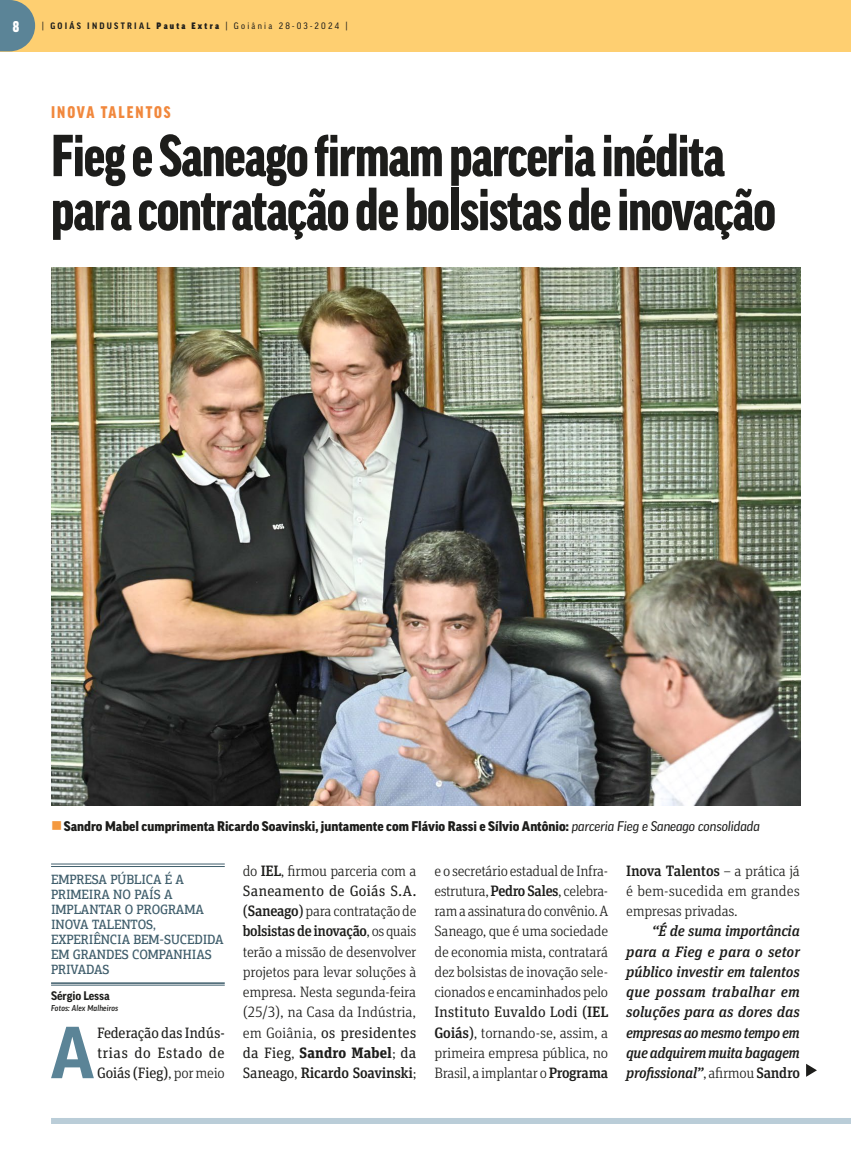
<style>
.page{position:relative;width:851px;height:1149px;background:#fff}
.page>*{position:absolute;margin:0;border:0;box-sizing:border-box;transform-origin:0 0}
.t1{font:700 70.8px "Good Pro";color:#5b8497}
.t2{font:900 condensed 57px/54px "Good Pro";letter-spacing:-.02em;color:#1d1d1b}
.t3{font:900 condensed 18px "Good Headline Pro";letter-spacing:.11em;color:#f1883d}
.t4{font:300 15px/20.2px "Unit Slab Pro";letter-spacing:-.02em;color:#1d1d1b;text-align:justify}
.t5{font:italic 500 15px/20.2px "Unit Slab Pro";letter-spacing:-.03em;color:#1d1d1b;text-align:justify}
.t6{font:15px/20.2px "Unit Slab Pro";letter-spacing:-.02em;color:#1d1d1b;text-align:justify}
.t7{font:900 condensed 15px "Good Pro";color:#fff}
.t8{font:500 13.5px/15px "PF Agora Slab Pro";letter-spacing:-.005em;color:#405e6c;scale:.9 1}
.t9{font:900 13.5px "Good Pro";color:#1d1d1b}
.t10{font:700 12px "Good Pro";letter-spacing:-.01em;color:#1d1d1b}
.t11{font:9px "Good Pro Narr News";letter-spacing:.25em;color:#1d1d1b}
.t12{font:italic 500 8.25px "Good Pro";letter-spacing:.015em;color:#1d1d1b;scale:.93 1}
.s1{font-family:"Good Pro Narr";font-weight:700}
.s2{font-family:"Good Pro Narr Ultra"}
.s3{font-family:"Good Pro News";font-weight:400;font-style:italic}
.s4{font-weight:300}
.s5{font-weight:500}
.s6{font-weight:400}
.s7{font-weight:700}
.s8{font-weight:300;font-style:normal}
.s9{font-style:normal}
</style>
<div class="page">
<div style="left:0;top:0;width:850px;height:51px;background:#fecf71"></div>
<div style="left:51px;top:1117px;width:799px;height:6px;background:#bacdd8"></div>
<svg style="left:0;top:0;width:35px;height:51px;background:#738f91"></svg>
<img style="left:51px;top:267px;width:748px;height:538px">
<hr style="left:51px;top:863px;width:174px;height:1px;background:#405e6c">
<hr style="left:51px;top:866px;width:174px;height:1px;background:#405e6c">
<hr style="left:51px;top:982px;width:174px;height:1px;background:#405e6c">
<hr style="left:51px;top:984px;width:174px;height:1px;background:#405e6c">
<svg style="left:806px;top:1063px;width:10px;height:13px"></svg>
<p class="t7" style="left:13px;top:18px;width:8px">8</p>
<p class="t11" style="left:42px;top:21px;width:307px">| <span class="s1">GOIÁS INDUSTRIAL</span> <span class="s2">Pauta Extra</span> | Goiânia 28-03-2024 |</p>
<p class="t3" style="left:51px;top:104px;width:121px">INOVA TALENTOS</p>
<h2 class="t2" style="left:51px;top:129px;width:726px">Fieg e Saneago firmam parceria inédita para contratação de bolsistas de inovação</h2>
<p class="t9" style="left:64px;top:818px;width:697px">Sandro Mabel cumprimenta Ricardo Soavinski, juntamente com Flávio Rassi e Sílvio Antônio: <span class="s3">parceria Fieg e Saneago consolidada</span></p>
<p class="t8" style="left:51px;top:871px;width:193px">EMPRESA PÚBLICA É A<br>PRIMEIRA NO PAÍS A<br>IMPLANTAR O PROGRAMA<br>INOVA TALENTOS,<br>EXPERIÊNCIA BEM-SUCEDIDA<br>EM GRANDES COMPANHIAS<br>PRIVADAS</p>
<p class="t10" style="left:51px;top:988px;width:60px">Sérgio Lessa</p>
<p class="t12" style="left:51px;top:1003px;width:74px">Fotos: Alex Malheiros</p>
<h1 class="t1" style="left:51px;top:1012px;width:45px">A</h1>
<p class="t6" style="left:97px;top:1021px;width:129px">Federação das Indús‑ trias do Estado de Goiás (Fieg)<span class="s4">, por meio</span></p>
<p class="t4" style="left:243px;top:859px;width:175px">do <span class="s5">IEL</span>, firmou parceria com a <span class="s6">Saneamento de Goiás S.A. (</span><span class="s5">Saneago</span><span class="s6">)</span> para contratação de <span class="s5">bolsistas de inovação</span>, os quais terão a missão de desenvolver projetos para levar soluções à empresa. Nesta segunda‑feira (25/3), na Casa da Indústria, em Goiânia, <span class="s6">os presidentes da Fieg</span>, <span class="s7">Sandro Mabel</span>; <span class="s6">da Saneago</span>, <span class="s5">Ricardo Soavinski</span>;</p>
<p class="t4" style="left:434px;top:859px;width:175px">e o secretário estadual de Infra&shy;estrutura, <span class="s5">Pedro Sales</span>, celebra&shy;ram a assinatura do convênio. A Saneago, que é uma sociedade de economia mista, contratará dez bolsistas de inovação sele&shy;cionados e encaminhados pelo <span class="s6">Instituto Euvaldo Lodi (</span><span class="s5">IEL Goiás</span><span class="s6">)</span>, tornando‑se, assim, a primeira empresa pública, no Brasil, a implantar o <span class="s5">Programa</span></p>
<p class="t4" style="left:626px;top:859px;width:175px"><span class="s5">Inova Talentos</span> – a prática já é bem-sucedida em grandes empresas privadas.</p>
<p class="t5" style="left:626px;top:920px;width:175px;text-indent:26px">“É de suma importância para a Fieg e para o setor público investir em talentos que possam trabalhar em soluções para as dores das empresas ao mesmo tempo em que adquirem muita bagagem profissional”<span class="s8">, afirmou</span> <span class="s9">Sandro</span></p>
</div>
